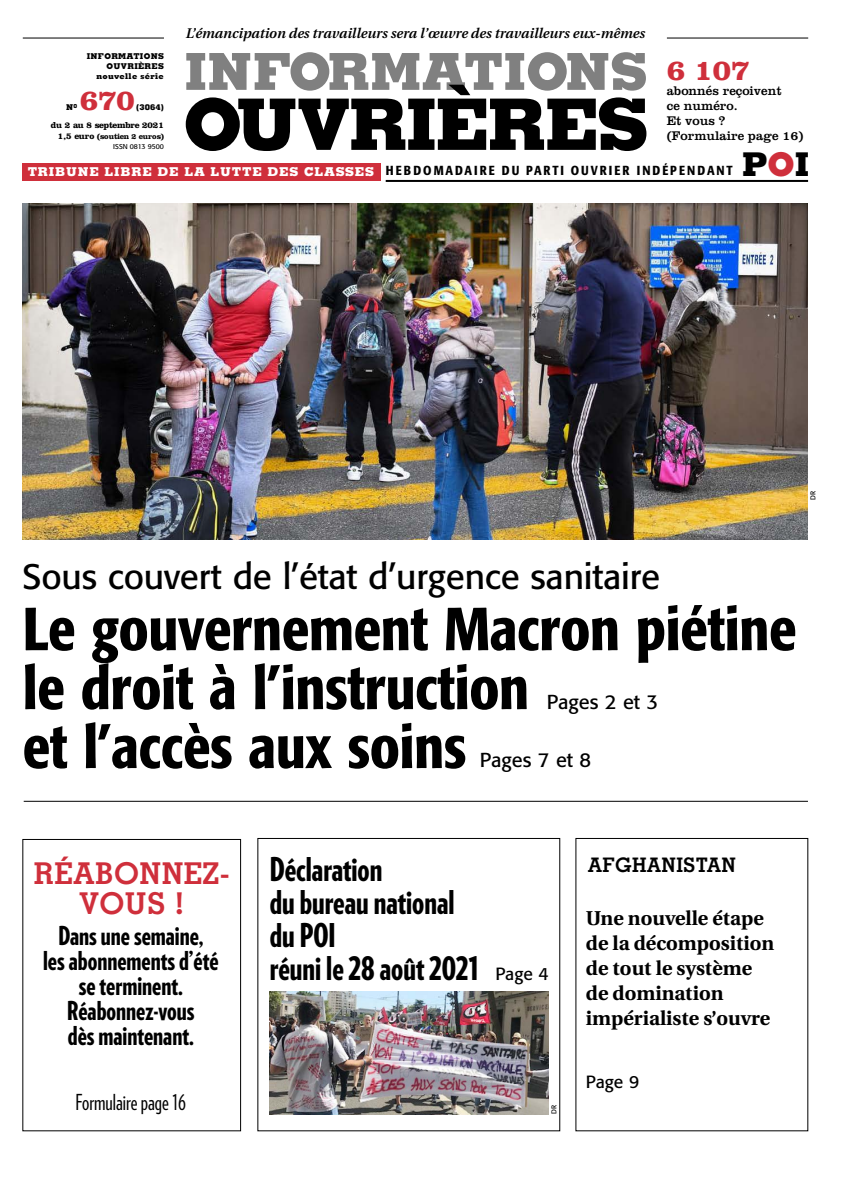
<style>
.page{position:relative;width:842px;height:1191px;background:#fff}
.page>*{position:absolute;margin:0;border:0;box-sizing:border-box;transform-origin:0 0}
.t1{font:800 71px "Memphis";letter-spacing:-.035em;color:#000}
.t2{font:500 condensed 60px/58.9px "Formata";letter-spacing:-.005em;color:#000}
.t3{font:800 51px "Memphis";color:#808080}
.t4{font:35px "Formata";letter-spacing:-.005em;color:#000}
.t5{font:900 32.7px/33px "Guggenheim Compressed";color:#000}
.t6{font:800 32.7px "Memphis";color:#000}
.t7{font:700 30px/30px "Memphis";letter-spacing:.015em;color:#cf2f3b;text-align:center}
.t8{font:700 30px "Clarendon";color:#cf2f3b}
.t9{font:900 26px/25px "Guggenheim Compressed";color:#000;text-align:center}
.t10{font:22px "Guggenheim Compressed";color:#000}
.t11{font:700 20px/25px "Utopia";color:#000}
.t12{font:20px "Formata";color:#000}
.t13{font:700 20px "Memphis";letter-spacing:.015em;color:#000}
.t14{font:17.5px "Formata";color:#000}
.t15{font:italic 600 14px "Utopia";color:#000}
.t16{font:500 condensed 13px "Formata";letter-spacing:.155em;color:#000}
.t17{font:13px/15px "Clarendon";color:#000}
.t18{font:700 9px "Clarendon";color:#000}
.t19{font:800 8px/10px "Memphis";letter-spacing:.035em;color:#000;text-align:right}
.t20{font:700 8px "Clarendon";letter-spacing:-.03em;color:#000}
.t21{font:7px "Formata";color:#000}
.s1{font-size:9px}
.s2{font-family:"Memphis";font-weight:800;font-stretch:normal;font-size:12.2px;color:#fff}
.s3{color:#cf2f3b}
.s4{font-family:"Formata";font-weight:400;font-size:17.5px}
</style>
<div class="page">
<img style="left:23px;top:203px;width:785px;height:336px">
<hr style="left:23px;top:38px;width:141px;height:1px;background:#000">
<hr style="left:667px;top:38px;width:141px;height:1px;background:#000">
<div style="left:23px;top:163px;width:358px;height:18px;background:#cf2f3b"></div>
<hr style="left:386px;top:180px;width:422px;height:2px;background:#000">
<hr style="left:24px;top:801px;width:784px;height:1px;background:#000">
<img style="left:270px;top:992px;width:279px;height:122px">
<div style="left:23px;top:839px;width:218px;height:292px;border:1px solid #000"></div>
<p class="t15" style="left:186px;top:28px;width:461px">L’émancipation des travailleurs sera l’œuvre des travailleurs eux-mêmes</p>
<h3 class="t3" style="left:184px;top:53px;width:464px">INFORMATIONS</h3>
<p class="t19" style="left:87px;top:52px;width:79px">INFORMATIONS<br>OUVRIÈRES nouvelle série</p>
<h3 class="t8" style="left:667px;top:52px;width:84px">6 107</h3>
<p class="t17" style="left:667px;top:83px;width:138px">abonnés reçoivent<br>ce numéro.<br>Et vous ? (Formulaire page 16)</p>
<h1 class="t1" style="left:183px;top:99px;width:467px">OUVRIÈRES</h1>
<h3 class="t8" style="left:80px;top:82px;width:56px">670</h3>
<p class="t19" style="left:136px;top:103px;width:29px">(3064)</p>
<p class="t18" style="left:51px;top:120px;width:115px">du 2 au 8 septembre 2021</p>
<p class="t20" style="left:58px;top:131px;width:107px"><span class="s1">1,5 euro</span> (soutien 2 euros)</p>
<p class="t21" style="left:113px;top:144px;width:52px">ISSN 0813 9500</p>
<p class="t16" style="left:28px;top:166px;width:707px"><span class="s2">TRIBUNE LIBRE DE LA LUTTE DES CLASSES</span> HEBDOMADAIRE DU PARTI OUVRIER INDÉPENDANT</p>
<p class="t19" style="left:66px;top:103px;width:12px">N<sup>0</sup></p>
<h3 class="t6" style="left:742px;top:152px;width:69px">P<span class="s3">O</span>I</h3>
<p class="t21" style="left:810px;top:499px;width:10px;rotate:-90deg">DR</p>
<h3 class="t4" style="left:23px;top:562px;width:639px">Sous couvert de l’état d’urgence sanitaire</h3>
<h2 class="t2" style="left:23px;top:604px;width:775px">Le gouvernement Macron piétine le droit à l’instruction<br>et l’accès aux soins</h2>
<p class="t12" style="left:547px;top:693px;width:113px">Pages 2 et 3</p>
<p class="t12" style="left:480px;top:751px;width:113px">Pages 7 et 8</p>
<h3 class="t7" style="left:34px;top:861px;width:197px">RÉABONNEZ-<br>VOUS !</h3>
<h3 class="t9" style="left:43px;top:923px;width:177px">Dans une semaine,<br>les abonnements d’été se terminent.<br>Réabonnez-vous<br>dès maintenant.</h3>
<h3 class="t5" style="left:270px;top:853px;width:281px">Déclaration<br>du bureau national<br>du POI<br>réuni le 28 août 2021 <span class="s4">Page 4</span></h3>
<p class="t10" style="left:76px;top:1089px;width:112px">Formulaire page 16</p>
<p class="t21" style="left:551px;top:1114px;width:10px;rotate:-90deg">DR</p>
<p class="t13" style="left:588px;top:857px;width:150px">AFGHANISTAN</p>
<p class="t11" style="left:586px;top:907px;width:190px">Une nouvelle étape de la décomposition de tout le système de domination impérialiste s’ouvre</p>
<p class="t14" style="left:586px;top:1074px;width:55px">Page 9</p>
</div>
